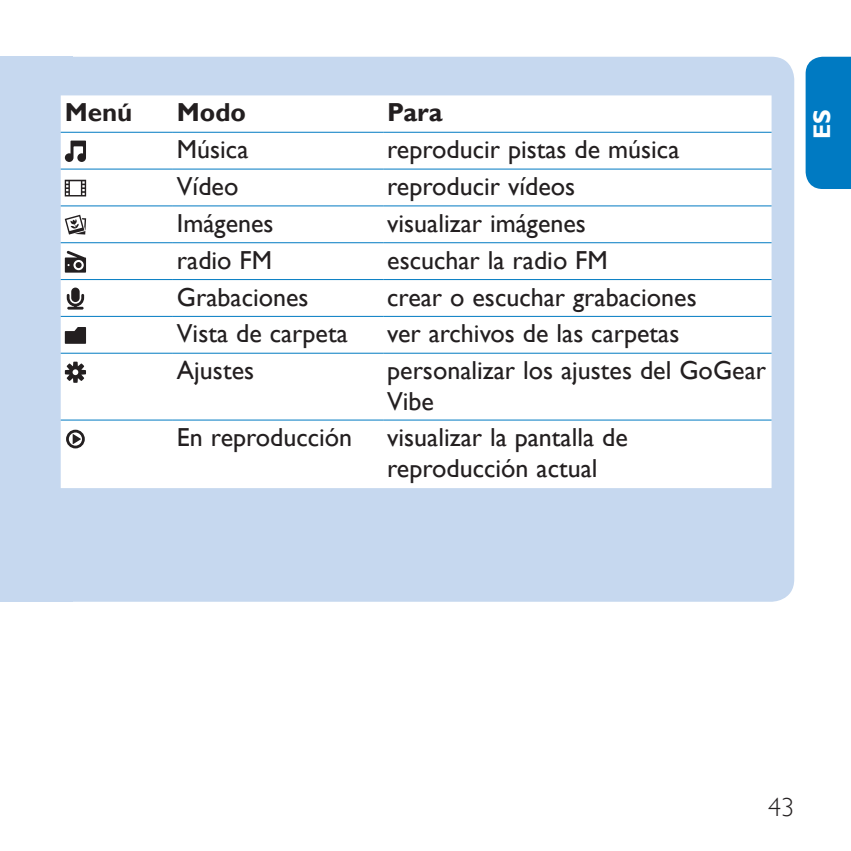
<style>
.page{position:relative;width:851px;height:851px;background:#fff}
.page>*{position:absolute;margin:0;border:0;box-sizing:border-box;transform-origin:0 0}
.t1{font:26px/31.2px "Gill Sans Alt One WGL";color:#231f20}
.t2{font:700 26px "Gill Sans Alt One WGL";color:#231f20}
.t3{font:26px "Gill Sans Alt One WGL Light";color:#231f20}
.t4{font:700 24px "Gill Sans Alt One WGL";color:#fff}
</style>
<div class="page">
<div style="left:805px;top:57px;width:45px;height:132px;background:#007ac2"></div>
<div style="left:0;top:57px;width:73px;height:544px;background:#c6d8ef"></div>
<div style="left:34px;top:57px;width:760px;height:544px;background:#c6d8ef;border-radius:23px"></div>
<div style="left:61px;top:95px;width:710px;height:393px;background:#fff"></div>
<hr style="left:61px;top:205px;width:112px;height:1px;background:#007ac2">
<hr style="left:173px;top:205px;width:210px;height:1px;background:#007ac2">
<hr style="left:383px;top:205px;width:388px;height:1px;background:#007ac2">
<hr style="left:61px;top:242px;width:112px;height:1px;background:#007ac2">
<hr style="left:173px;top:242px;width:210px;height:1px;background:#007ac2">
<hr style="left:383px;top:242px;width:388px;height:1px;background:#007ac2">
<hr style="left:61px;top:279px;width:112px;height:1px;background:#007ac2">
<hr style="left:173px;top:279px;width:210px;height:1px;background:#007ac2">
<hr style="left:383px;top:279px;width:388px;height:1px;background:#007ac2">
<hr style="left:61px;top:315px;width:112px;height:2px;background:#007ac2">
<hr style="left:173px;top:315px;width:210px;height:2px;background:#007ac2">
<hr style="left:383px;top:315px;width:388px;height:2px;background:#007ac2">
<hr style="left:61px;top:352px;width:112px;height:2px;background:#007ac2">
<hr style="left:173px;top:352px;width:210px;height:2px;background:#007ac2">
<hr style="left:383px;top:352px;width:388px;height:2px;background:#007ac2">
<hr style="left:61px;top:419px;width:112px;height:1px;background:#007ac2">
<hr style="left:173px;top:419px;width:210px;height:1px;background:#007ac2">
<hr style="left:383px;top:419px;width:388px;height:1px;background:#007ac2">
<hr style="left:61px;top:168px;width:112px;height:2px;background:#007ac2">
<hr style="left:173px;top:168px;width:210px;height:2px;background:#007ac2">
<hr style="left:383px;top:168px;width:388px;height:2px;background:#007ac2">
<hr style="left:61px;top:131px;width:112px;height:2px;background:#007ac2">
<hr style="left:173px;top:131px;width:210px;height:2px;background:#007ac2">
<hr style="left:383px;top:131px;width:388px;height:2px;background:#007ac2">
<svg style="left:65px;top:140px;width:21px;height:22px"></svg>
<svg style="left:65px;top:180px;width:21px;height:16px"></svg>
<svg style="left:65px;top:215px;width:21px;height:19px"></svg>
<svg style="left:65px;top:251px;width:21px;height:21px"></svg>
<svg style="left:67px;top:287px;width:17px;height:22px"></svg>
<svg style="left:65px;top:327px;width:21px;height:17px"></svg>
<svg style="left:65px;top:361px;width:21px;height:22px"></svg>
<svg style="left:66px;top:429px;width:19px;height:19px"></svg>
<p class="t2" style="left:65px;top:95px;width:69px">Menú</p>
<p class="t2" style="left:177px;top:95px;width:71px">Modo</p>
<p class="t2" style="left:387px;top:95px;width:57px">Para</p>
<p class="t1" style="left:177px;top:134px;width:73px">Música</p>
<p class="t1" style="left:387px;top:134px;width:294px">reproducir pistas de música</p>
<p class="t1" style="left:177px;top:170px;width:63px">Vídeo</p>
<p class="t1" style="left:387px;top:170px;width:189px">reproducir vídeos</p>
<p class="t1" style="left:177px;top:207px;width:98px">Imágenes</p>
<p class="t1" style="left:387px;top:207px;width:200px">visualizar imágenes</p>
<p class="t1" style="left:177px;top:244px;width:97px">radio FM</p>
<p class="t1" style="left:387px;top:244px;width:222px">escuchar la radio FM</p>
<p class="t1" style="left:177px;top:281px;width:133px">Grabaciones</p>
<p class="t1" style="left:387px;top:281px;width:311px">crear o escuchar grabaciones</p>
<p class="t1" style="left:177px;top:318px;width:172px">Vista de carpeta</p>
<p class="t1" style="left:387px;top:318px;width:293px">ver archivos de las carpetas</p>
<p class="t1" style="left:177px;top:354px;width:79px">Ajustes</p>
<p class="t1" style="left:387px;top:354px;width:380px">personalizar los ajustes del GoGear<br>Vibe</p>
<p class="t1" style="left:177px;top:421px;width:177px">En reproducción</p>
<p class="t1" style="left:387px;top:421px;width:242px">visualizar la pantalla de reproducción actual</p>
<p class="t4" style="left:805px;top:139px;width:31px;rotate:-90deg">es</p>
<p class="t3" style="left:768px;top:790px;width:27px">43</p>
</div>
